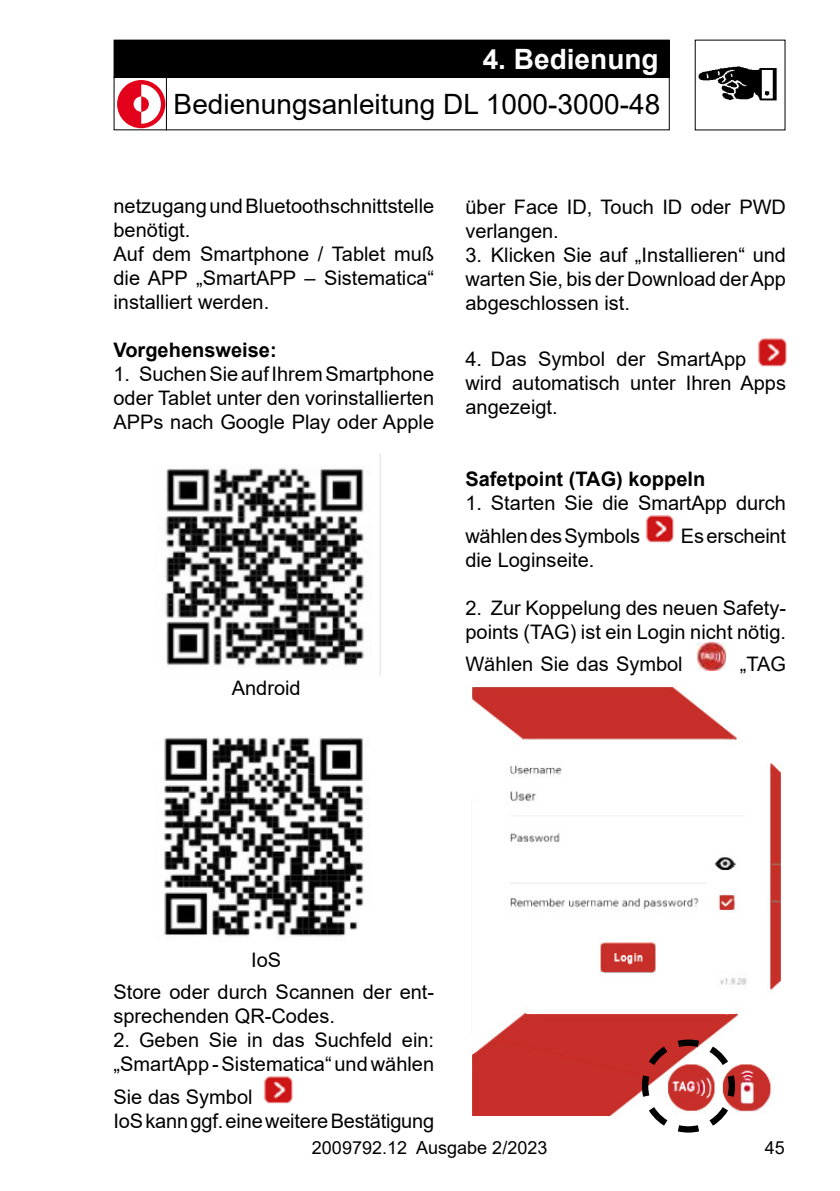
<style>
.page{position:relative;width:840px;height:1191px;background:#fff}
.page>*{position:absolute;margin:0;border:0;box-sizing:border-box;transform-origin:0 0}
.t1{font:28px "Arial";color:#000}
.t2{font:700 28px "Arial";color:#fff}
.t3{font:20px/24px "Arial";color:#000}
.t4{font:700 20px "Arial";color:#000}
.t5{font:18px "Arial";color:#000}
</style>
<div class="page">
<div style="left:117px;top:80px;width:48px;height:48px;background:#e2001a;border-radius:50%"></div>
<svg style="left:133px;top:84px;width:28px;height:40px"></svg>
<img style="left:698px;top:66px;width:79px;height:35px">
<img style="left:165px;top:453px;width:215px;height:222px">
<img style="left:164px;top:737px;width:200px;height:200px">
<img style="left:471px;top:687px;width:310px;height:428px">
<div style="left:114px;top:40px;width:555px;height:38px;background:#000"></div>
<div style="left:113px;top:76px;width:556px;height:54px;border:1px solid #000"></div>
<hr style="left:166px;top:77px;width:1px;height:53px;background:#000">
<img style="left:757px;top:338px;width:28px;height:28px">
<img style="left:645px;top:515px;width:28px;height:27px">
<img style="left:697px;top:642px;width:28px;height:29px">
<img style="left:263px;top:1076px;width:29px;height:27px">
<svg style="left:638px;top:1036px;width:99px;height:97px"></svg>
<h1 class="t2" style="left:482px;top:39px;width:177px">4. Bedienung</h1>
<h1 class="t1" style="left:173px;top:85px;width:488px">Bedienungsanleitung DL 1000-3000-48</h1>
<p class="t3" style="left:113px;top:194px;width:322px">netzugang und Bluetoothschnittstelle benötigt.<br>Auf dem Smartphone / Tablet muß die APP „SmartAPP – Sistematica“ installiert werden.</p>
<p class="t4" style="left:113px;top:336px;width:165px">Vorgehensweise:</p>
<p class="t3" style="left:113px;top:362px;width:322px;text-align:justify">1. Suchen Sie auf Ihrem Smartphone oder Tablet unter den vorinstallierten APPs nach Google Play oder Apple</p>
<p class="t3" style="left:232px;top:675px;width:70px">Android</p>
<p class="t3" style="left:465px;top:194px;width:322px">über Face ID, Touch ID oder PWD verlangen.</p>
<p class="t3" style="left:465px;top:242px;width:322px;text-align:justify">3. Klicken Sie auf „Installieren“ und warten Sie, bis der Download der App abgeschlossen ist.</p>
<p class="t3" style="left:465px;top:347px;width:322px">4. Das Symbol der SmartApp wird automatisch unter Ihren Apps angezeigt.</p>
<p class="t4" style="left:465px;top:465px;width:241px">Safetpoint (TAG) koppeln</p>
<p class="t3" style="left:465px;top:487px;width:322px;line-height:32.4px">1. Starten Sie die SmartApp durch wählen des Symbols</p>
<p class="t3" style="left:680px;top:523px;width:107px">Es erscheint</p>
<p class="t3" style="left:465px;top:547px;width:130px">die Loginseite.</p>
<p class="t3" style="left:465px;top:595px;width:322px">2. Zur Koppelung des neuen Safety&shy;points (TAG) ist ein Login nicht nötig.</p>
<p class="t3" style="left:465px;top:652px;width:219px">Wählen Sie das Symbol</p>
<p class="t3" style="left:739px;top:652px;width:48px">„TAG</p>
<p class="t3" style="left:251px;top:947px;width:32px">IoS</p>
<p class="t3" style="left:113px;top:980px;width:322px">Store oder durch Scannen der ent&shy;sprechenden QR-Codes.</p>
<p class="t3" style="left:113px;top:1028px;width:322px">2. Geben Sie in das Suchfeld ein: „SmartApp - Sistematica“ und wählen</p>
<p class="t3" style="left:113px;top:1084px;width:322px">Sie das Symbol<br>IoS kann ggf. eine weitere Bestätigung</p>
<p class="t5" style="left:312px;top:1135px;width:237px">2009792.12 Ausgabe 2/2023</p>
<p class="t5" style="left:764px;top:1135px;width:22px">45</p>
</div>
